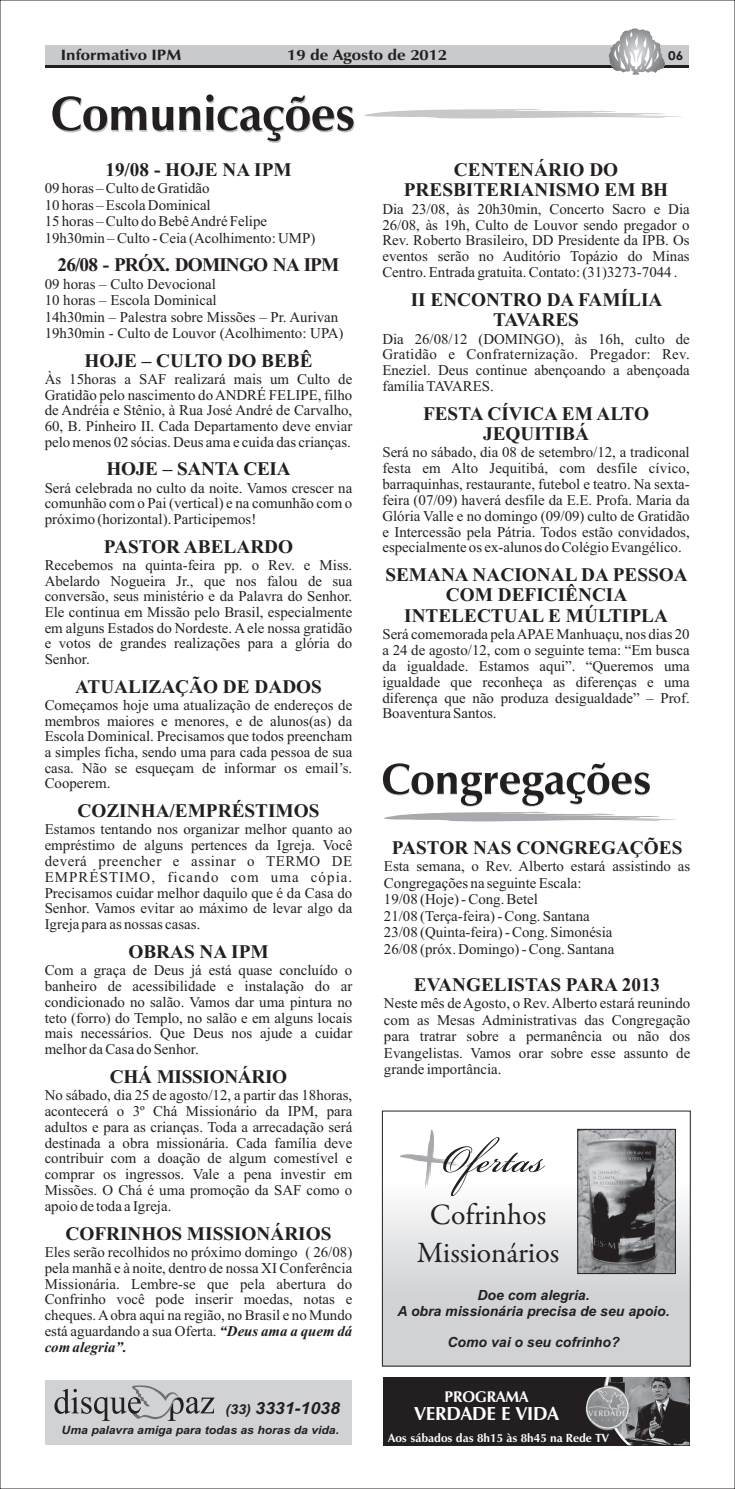
<style>
.page{position:relative;width:735px;height:1489px;background:#fff}
.page>*{position:absolute;margin:0;border:0;box-sizing:border-box;transform-origin:0 0}
.t1{font:60.55px "Bickham Script Pro";color:#231f20}
.t2{font:29.75px/37.3px "Garamond Premr Pro";color:#231f20;text-align:center}
.t3{font:700 19.25px/20.5px "Times New Roman";color:#231f20;text-align:center}
.t4{font:700 19.25px "Times New Roman";letter-spacing:-.045em;color:#231f20}
.t5{font:700 19.07px "Zapf Humanist 601 BT";color:#fff}
.t6{font:italic 700 16.8px "Arial";color:#231f20;scale:1.06 1}
.t7{font:700 15.58px "Zapf Humanist 601 BT";color:#fff}
.t8{font:700 15.05px "Zapf Humanist 601 BT";color:#231f20;scale:1.11 1}
.t9{font:14.88px/15.8px "Times New Roman";color:#231f20;text-align:justify}
.t10{font:italic 700 14.88px "Times New Roman";color:#231f20}
.t11{font:italic 700 14px/15.6px "Arial";color:#231f20;text-align:center}
.t12{font:700 12.25px "Century Gothic";color:#231f20;scale:1.11 1}
.t13{font:700 11.9px "Zapf Humanist 601 BT";color:#fff}
.t14{font:italic 700 11.55px "Arial";color:#231f20;scale:1.06 1}
.s1{font-weight:700;font-style:italic}
.s2{font-size:13.65px}
</style>
<div class="page">
<svg style="left:364px;top:109px;width:316px;height:10px"></svg>
<svg style="left:52px;top:94px;width:302px;height:49px"></svg>
<div style="left:45px;top:48px;width:643px;height:19px;background:linear-gradient(to right,#c9cacc,#c9cacc)"></div>
<div style="left:45px;top:45px;width:643px;height:19px;background:#c9cacc"></div>
<svg style="left:608px;top:28px;width:56px;height:47px"></svg>
<div style="left:45px;top:1379px;width:306px;height:65px;background:#d1d2d4"></div>
<svg style="left:54px;top:1385px;width:160px;height:35px"></svg>
<div style="left:382px;top:1376px;width:307px;height:68px;background:#231f20"></div>
<img style="left:584px;top:1376px;width:105px;height:68px">
<svg style="left:383px;top:762px;width:292px;height:59px"></svg>
<div style="left:382px;top:1110px;width:308px;height:255px;background:linear-gradient(to bottom,#fff,#c7c9cb)"></div>
<svg style="left:399px;top:1129px;width:60px;height:59px"></svg>
<img style="left:579px;top:1130px;width:94px;height:141px">
<div style="left:577px;top:1128px;width:98px;height:145px;border:1px solid #231f20"></div>
<p class="t8" style="left:61px;top:49px;width:110px">Informativo IPM</p>
<p class="t8" style="left:287px;top:49px;width:145px">19 de Agosto de 2012</p>
<p class="t12" style="left:668px;top:49px;width:15px">06</p>
<p class="t3" style="left:105px;top:161px;width:188px">19/08 - HOJE NA IPM</p>
<p class="t9" style="left:45px;top:181px;width:272px;line-height:16.4px;text-align:left">09 horas – Culto de Gratidão<br>10 horas – Escola Dominical<br>15 horas – Culto do BebêAndré Felipe 19h30min – Culto - Ceia (Acolhimento: UMP)</p>
<p class="t9" style="left:45px;top:277px;width:300px;line-height:16.4px;text-align:left">09 horas – Culto Devocional<br>10 horas – Escola Dominical<br>14h30min – Palestra sobre Missões – Pr. Aurivan 19h30min - Culto de Louvor (Acolhimento: UPA)</p>
<p class="t4" style="left:58px;top:258px;width:283px">26/08 - PRÓX. DOMINGO NA IPM</p>
<p class="t3" style="left:84px;top:352px;width:229px">HOJE – CULTO DO BEBÊ</p>
<p class="t9" style="left:45px;top:373px;width:309px">Às 15horas a SAF realizará mais um Culto de Gratidão pelo nascimento doANDRÉ FELIPE, filho de Andréia e Stênio, à Rua José André de Carvalho, 60, B. Pinheiro II. Cada Departamento deve enviar pelo menos 02 sócias. Deus ama e cuida das crianças.</p>
<p class="t3" style="left:106px;top:461px;width:186px">HOJE – SANTA CEIA</p>
<p class="t9" style="left:45px;top:481px;width:309px">Será celebrada no culto da noite. Vamos crescer na comunhão com o Pai (vertical) e na comunhão com o próximo (horizontal). Participemos!</p>
<p class="t3" style="left:104px;top:538px;width:191px">PASTOR ABELARDO</p>
<p class="t9" style="left:45px;top:558px;width:309px">Recebemos na quinta-feira pp. o Rev. e Miss.<br>Abelardo Nogueira Jr., que nos falou de sua conversão, seus ministério e da Palavra do Senhor.<br>Ele continua em Missão pelo Brasil, especialmente em alguns Estados do Nordeste. A ele nossa gratidão e votos de grandes realizações para a glória do Senhor.</p>
<p class="t9" style="left:45px;top:698px;width:309px">Começamos hoje uma atualização de endereços de membros maiores e menores, e de alunos(as) da Escola Dominical. Precisamos que todos preencham a simples ficha, sendo uma para cada pessoa de sua casa. Não se esqueçam de informar os email’s.<br>Cooperem.</p>
<p class="t9" style="left:45px;top:822px;width:309px">Estamos tentando nos organizar melhor quanto ao empréstimo de alguns pertences da Igreja. Você deverá preencher e assinar o TERMO DE EMPRÉSTIMO, ficando com uma cópia.<br>Precisamos cuidar melhor daquilo que é da Casa do Senhor. Vamos evitar ao máximo de levar algo da Igreja para as nossas casas.</p>
<p class="t9" style="left:45px;top:963px;width:309px">Com a graça de Deus já está quase concluído o banheiro de acessibilidade e instalação do ar condicionado no salão. Vamos dar uma pintura no teto (forro) do Templo, no salão e em alguns locais mais necessários. Que Deus nos ajude a cuidar melhor da Casa do Senhor.</p>
<p class="t9" style="left:45px;top:1088px;width:309px">No sábado, dia 25 de agosto/12, a partir das 18horas, acontecerá o 3º Chá Missionário da IPM, para adultos e para as crianças. Toda a arrecadação será destinada a obra missionária. Cada família deve contribuir com a doação de algum comestível e comprar os ingressos. Vale a pena investir em Missões. O Chá é uma promoção da SAF como o apoio de toda a Igreja.</p>
<p class="t9" style="left:45px;top:1245px;width:309px">Eles serão recolhidos no próximo domingo ( 26/08) pela manhã e à noite, dentro de nossa XI Conferência Missionária. Lembre-se que pela abertura do Confrinho você pode inserir moedas, notas e cheques.Aobra aqui na região, no Brasil e no Mundo está aguardando a sua Oferta. <span class="s1">“Deus ama a quem dá</span></p>
<p class="t3" style="left:75px;top:678px;width:248px">ATUALIZAÇÃO DE DADOS</p>
<p class="t3" style="left:77px;top:802px;width:243px">COZINHA/EMPRÉSTIMOS</p>
<p class="t3" style="left:128px;top:943px;width:142px">OBRAS NA IPM</p>
<p class="t3" style="left:110px;top:1068px;width:179px">CHÁ MISSIONÁRIO</p>
<p class="t3" style="left:65px;top:1224px;width:267px">COFRINHOS MISSIONÁRIOS</p>
<p class="t10" style="left:45px;top:1341px;width:83px">com alegria”.</p>
<p class="t6" style="left:225px;top:1401px;width:109px"><span class="s2">(33)</span> 3331-1038</p>
<p class="t14" style="left:62px;top:1425px;width:263px">Uma palavra amiga para todas as horas da vida.</p>
<p class="t3" style="left:403px;top:161px;width:266px">CENTENÁRIO DO<br>PRESBITERIANISMO EM BH</p>
<p class="t9" style="left:382px;top:202px;width:309px">Dia 23/08, às 20h30min, Concerto Sacro e Dia 26/08, às 19h, Culto de Louvor sendo pregador o Rev. Roberto Brasileiro, DD Presidente da IPB. Os eventos serão no Auditório Topázio do Minas Centro. Entrada gratuita. Contato: (31)3273-7044 .</p>
<p class="t3" style="left:410px;top:291px;width:253px">II ENCONTRO DA FAMÍLIA<br>TAVARES</p>
<p class="t9" style="left:382px;top:332px;width:309px">Dia 26/08/12 (DOMINGO), às 16h, culto de Gratidão e Confraternização. Pregador: Rev.<br>Eneziel. Deus continue abençoando a abençoada família TAVARES.</p>
<p class="t3" style="left:423px;top:405px;width:227px">FESTA CÍVICA EM ALTO<br>JEQUITIBÁ</p>
<p class="t9" style="left:382px;top:446px;width:309px">Será no sábado, dia 08 de setembro/12, a tradiconal festa em Alto Jequitibá, com desfile cívico, barraquinhas, restaurante, futebol e teatro. Na sexta&shy;feira (07/09) haverá desfile da E.E. Profa. Maria da Glória Valle e no domingo (09/09) culto de Gratidão e Intercessão pela Pátria. Todos estão convidados, especialmente os ex-alunos do Colégio Evangélico.</p>
<p class="t3" style="left:385px;top:566px;width:304px">SEMANA NACIONAL DA PESSOA<br>COM DEFICIÊNCIA<br>INTELECTUAL E MÚLTIPLA</p>
<p class="t9" style="left:382px;top:628px;width:309px">Será comemorada pelaAPAE Manhuaçu, nos dias 20 a 24 de agosto/12, com o seguinte tema: “Em busca da igualdade. Estamos aqui”. “Queremos uma igualdade que reconheça as diferenças e uma diferença que não produza desigualdade” – Prof.<br>Boaventura Santos.</p>
<p class="t3" style="left:391px;top:839px;width:292px">PASTOR NAS CONGREGAÇÕES</p>
<p class="t9" style="left:384px;top:859px;width:307px;line-height:16.4px;text-align:left">Esta semana, o Rev. Alberto estará assistindo as Congregações na seguinte Escala:<br>19/08 (Hoje) - Cong. Betel<br>21/08 (Terça-feira) - Cong. Santana<br>23/08 (Quinta-feira) - Cong. Simonésia<br>26/08 (próx. Domingo) - Cong. Santana</p>
<p class="t3" style="left:414px;top:976px;width:248px">EVANGELISTAS PARA 2013</p>
<p class="t9" style="left:384px;top:996px;width:307px;line-height:16.4px">Neste mês de Agosto, o Rev. Alberto estará reunindo com as Mesas Administrativas das Congregação para tratrar sobre a permanência ou não dos Evangelistas. Vamos orar sobre esse assunto de grande importância.</p>
<h1 class="t1" style="left:442px;top:1115px;width:103px">Ofertas</h1>
<h2 class="t2" style="left:416px;top:1195px;width:144px">Cofrinhos<br>Missionários</h2>
<p class="t11" style="left:397px;top:1288px;width:273px">Doe com alegria.<br>A obra missionária precisa de seu apoio.</p>
<p class="t11" style="left:447px;top:1335px;width:173px">Como vai o seu cofrinho?</p>
<p class="t7" style="left:444px;top:1389px;width:85px">PROGRAMA</p>
<p class="t5" style="left:414px;top:1405px;width:146px">VERDADE E VIDA</p>
<p class="t13" style="left:388px;top:1432px;width:222px">Aos sábados das 8h15 às 8h45 na Rede TV</p>
</div>
